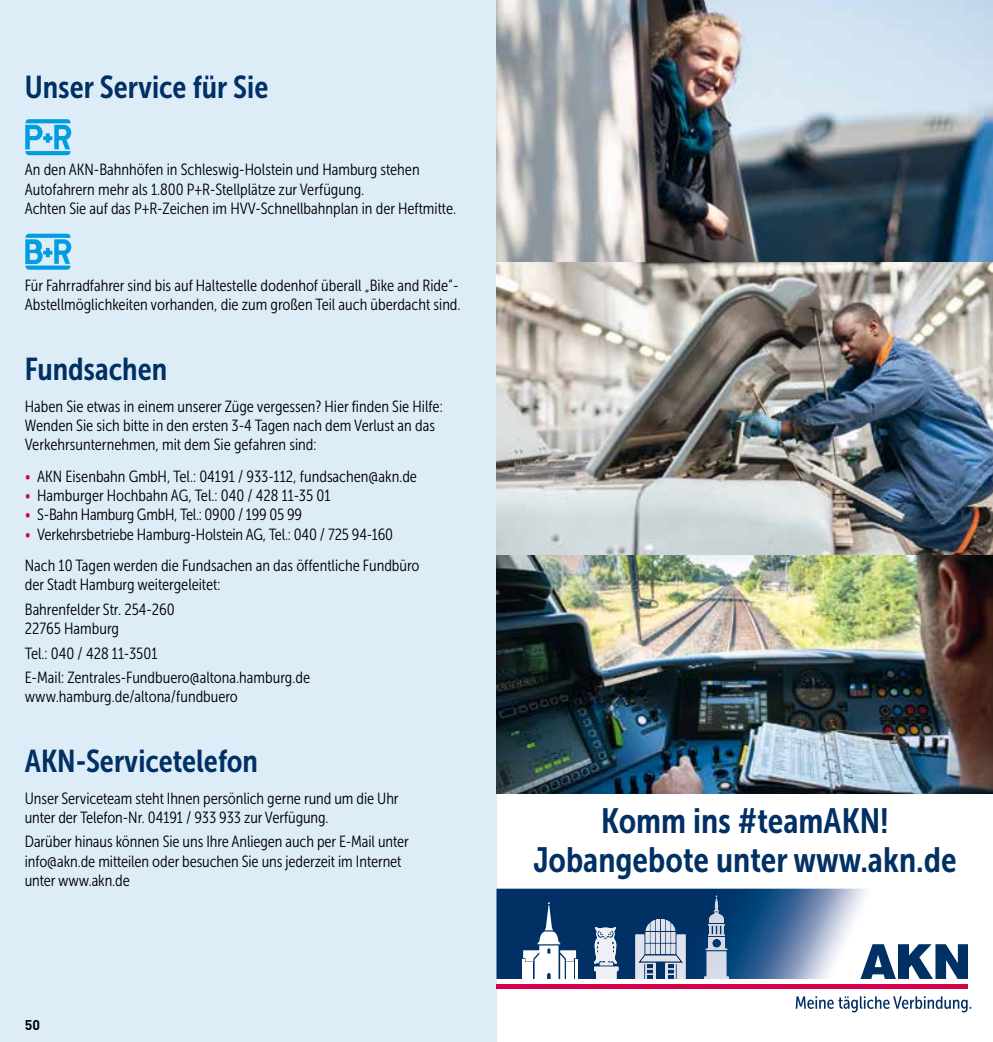
<style>
.page{position:relative;width:993px;height:1042px;background:#fff}
.page>*{position:absolute;margin:0;border:0;box-sizing:border-box;transform-origin:0 0}
.t1{font:35px/38.5px "Museo Sans Cond 700";color:#003064;text-align:center}
.t2{font:31.5px "Museo Sans Cond 700";color:#003064}
.t3{font:16.1px/19.2px "Museo Sans Cond 300";color:#000}
.t4{font:700 14px "DIN";color:#000}
.s1{color:#d4004b}
</style>
<div class="page">
<div style="left:0;top:0;width:496px;height:1042px;background:#ddedf8"></div>
<svg style="left:25px;top:119px;width:46px;height:36px"></svg>
<svg style="left:25px;top:234px;width:46px;height:36px"></svg>
<img style="left:496px;top:888px;width:472px;height:91px">
<svg style="left:860px;top:944px;width:107px;height:35px"></svg>
<div style="left:496px;top:984px;width:471px;height:5px;background:#d4004b"></div>
<svg style="left:795px;top:996px;width:175px;height:16px"></svg>
<img style="left:593px;top:927px;width:24px;height:38px">
<img style="left:708px;top:912px;width:16px;height:24px">
<img style="left:703px;top:951px;width:25px;height:28px">
<img style="left:705px;top:937px;width:22px;height:13px">
<img style="left:713px;top:897px;width:6px;height:14px">
<img style="left:680px;top:934px;width:5px;height:45px">
<img style="left:635px;top:919px;width:45px;height:60px">
<hr style="left:575px;top:959px;width:2px;height:20px;background:#fff">
<hr style="left:522px;top:959px;width:2px;height:20px;background:#fff">
<svg style="left:523px;top:902px;width:53px;height:77px"></svg>
<img style="left:496px;top:0;width:496px;height:263px">
<img style="left:496px;top:263px;width:496px;height:531px">
<h2 class="t2" style="left:25px;top:70px;width:245px">Unser Service für Sie</h2>
<p class="t3" style="left:25px;top:160px;width:433px">An den AKN-Bahnhöfen in Schleswig-Holstein und Hamburg stehen<br>Autofahrern mehr als 1.800 P+R-Stellplätze zur Verfügung.<br>Achten Sie auf das P+R-Zeichen im HVV-Schnellbahnplan in der Heftmitte.</p>
<p class="t3" style="left:25px;top:276px;width:437px">Für Fahrradfahrer sind bis auf Haltestelle dodenhof überall „Bike and Ride“-<br>Abstellmöglichkeiten vorhanden, die zum großen Teil auch überdacht sind.</p>
<h2 class="t2" style="left:25px;top:352px;width:144px">Fundsachen</h2>
<p class="t3" style="left:25px;top:397px;width:419px">Haben Sie etwas in einem unserer Züge vergessen? Hier finden Sie Hilfe:<br>Wenden Sie sich bitte in den ersten 3-4 Tagen nach dem Verlust an das<br>Verkehrsunternehmen, mit dem Sie gefahren sind:</p>
<p class="t3" style="left:25px;top:467px;width:393px"><span class="s1">•</span> AKN Eisenbahn GmbH, Tel.: 04191 / 933-112, fundsachen@akn.de</p>
<p class="t3" style="left:25px;top:486px;width:307px"><span class="s1">•</span> Hamburger Hochbahn AG, Tel.: 040 / 428 11-35 01</p>
<p class="t3" style="left:25px;top:505px;width:279px"><span class="s1">•</span> S-Bahn Hamburg GmbH, Tel.: 0900 / 199 05 99</p>
<p class="t3" style="left:25px;top:518px;width:396px;line-height:31.5px"><span class="s1">•</span> Verkehrsbetriebe Hamburg-Holstein AG, Tel.: 040 / 725 94-160<br>Nach 10 Tagen werden die Fundsachen an das öffentliche Fundbüro</p>
<p class="t3" style="left:25px;top:573px;width:197px;line-height:24.5px">der Stadt Hamburg weitergeleitet:<br>Bahrenfelder Str. 254-260</p>
<p class="t3" style="left:25px;top:616px;width:287px;line-height:24.5px">22765 Hamburg<br>Tel.: 040 / 428 11-3501<br>E-Mail: Zentrales-Fundbuero@altona.hamburg.de</p>
<p class="t3" style="left:25px;top:687px;width:214px">www.hamburg.de/altona/fundbuero</p>
<h2 class="t2" style="left:25px;top:744px;width:235px">AKN-Servicetelefon</h2>
<p class="t3" style="left:25px;top:789px;width:375px">Unser Serviceteam steht Ihnen persönlich gerne rund um die Uhr unter der Telefon-Nr. 04191 / 933 933 zur Verfügung.</p>
<p class="t3" style="left:25px;top:832px;width:385px">Darüber hinaus können Sie uns Ihre Anliegen auch per E-Mail unter info@akn.de mitteilen oder besuchen Sie uns jederzeit im Internet unter www.akn.de</p>
<p class="t4" style="left:25px;top:1015px;width:17px">50</p>
<h1 class="t1" style="left:533px;top:802px;width:424px">Komm ins #teamAKN!<br>Jobangebote unter www.akn.de</h1>
</div>
